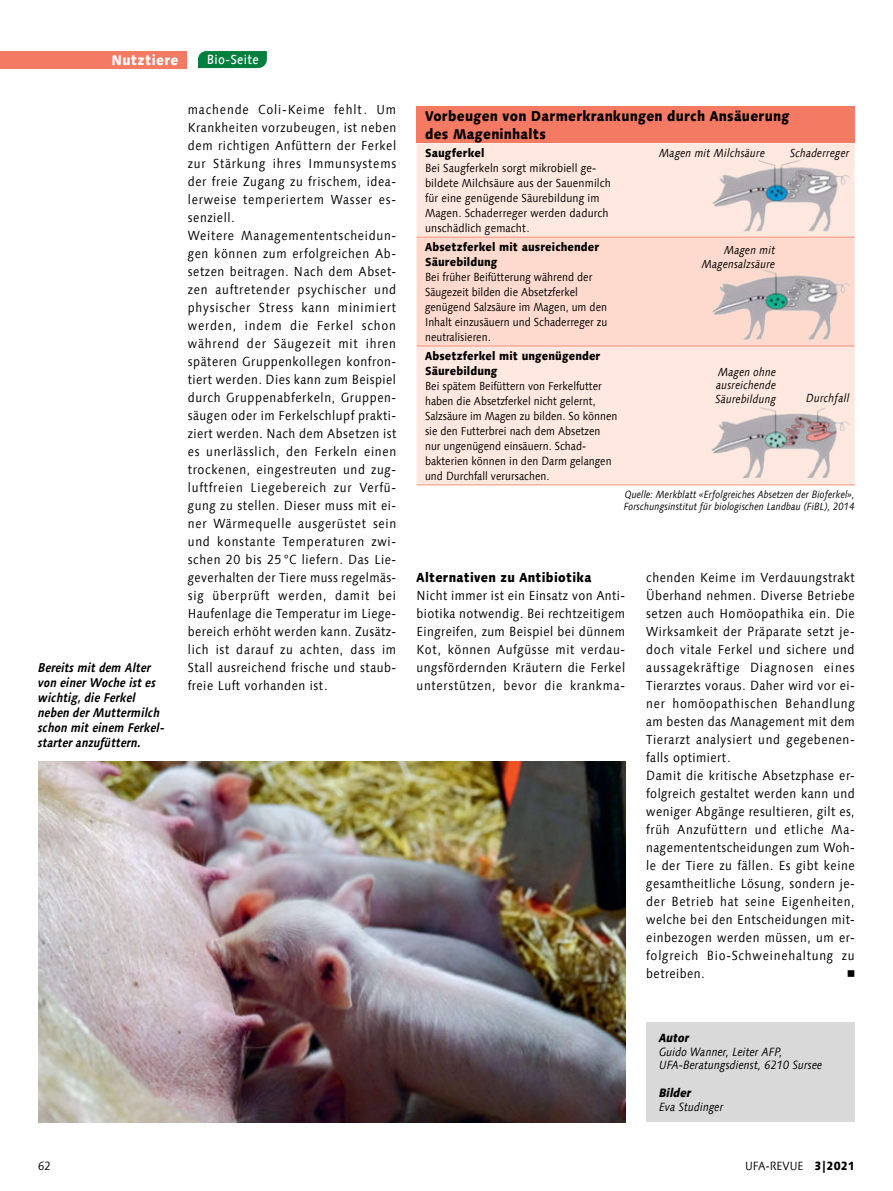
<style>
.page{position:relative;width:893px;height:1191px;background:#fff}
.page>*{position:absolute;margin:0;border:0;box-sizing:border-box;transform-origin:0 0}
.t1{font:800 14.25px/18px "Linotype Syntax Com";letter-spacing:.02em;color:#000;scale:.9 1}
.t2{font:800 14.25px "Linotype Syntax Com";letter-spacing:.025em;color:#fff;scale:.9 1}
.t3{font:13.2px/18px "Linotype Syntax Com";letter-spacing:.045em;color:#000;scale:.9 1}
.t4{font:800 13.2px "Linotype Syntax Com";letter-spacing:.025em;color:#000;scale:.9 1}
.t5{font:500 13.2px "Linotype Syntax Com";letter-spacing:.025em;color:#fff;scale:.9 1}
.t6{font:13.2px "Universal Newswith Comm Pi";color:#000}
.t7{font:italic 700 12.75px/15px "Linotype Syntax Com";letter-spacing:.005em;color:#000;scale:.9 1}
.t8{font:italic 12px/14px "Linotype Syntax Com";color:#000;scale:.9 1}
.t9{font:12px "Linotype Syntax Com";color:#000;scale:.9 1}
.t10{font:italic 800 12px "Linotype Syntax Com";color:#000;scale:.9 1}
.t11{font:12px "Linotype Syntax Com";color:#000;scale:.88 1}
.t12{font:11.7px/15px "Linotype Syntax Com";color:#000;scale:.88 1}
.t13{font:11.7px/15px "Linotype Syntax Com";color:#000;scale:.9 1}
.t14{font:italic 11.7px/13.5px "Linotype Syntax Com";letter-spacing:.01em;color:#000;text-align:justify;scale:.9 1}
.t15{font:800 11.7px/15px "Linotype Syntax Com";letter-spacing:.01em;color:#000;scale:.9 1}
.t16{font:italic 10.5px/12px "Linotype Syntax Com";color:#000;scale:.88 1}
.s1{font-weight:800}
</style>
<div class="page">
<img style="left:38px;top:762px;width:587px;height:361px">
<div style="left:0;top:51px;width:187px;height:17px;background:#f47a63"></div>
<svg style="left:198px;top:51px;width:69px;height:17px"></svg>
<div style="left:417px;top:106px;width:438px;height:37px;background:#f47a63"></div>
<div style="left:417px;top:143px;width:438px;height:341px;background:#fee8df"></div>
<div style="left:417px;top:238px;width:438px;height:108px;background:#fddacd"></div>
<hr style="left:417px;top:237px;width:208px;height:1px;background:#f6937b">
<hr style="left:625px;top:237px;width:230px;height:1px;background:#f6937b">
<hr style="left:417px;top:346px;width:208px;height:1px;background:#f6937b">
<hr style="left:625px;top:346px;width:230px;height:1px;background:#f6937b">
<hr style="left:417px;top:484px;width:208px;height:1px;background:#f6937b">
<hr style="left:625px;top:484px;width:230px;height:1px;background:#f6937b">
<div style="left:646px;top:1022px;width:209px;height:100px;background:#d9d9d9"></div>
<img style="left:711px;top:151px;width:144px;height:83px">
<img style="left:711px;top:406px;width:144px;height:80px">
<img style="left:711px;top:268px;width:144px;height:79px">
<p class="t2" style="left:112px;top:51px;width:76px">Nutztiere</p>
<p class="t5" style="left:207px;top:51px;width:59px">Bio-Seite</p>
<p class="t7" style="left:38px;top:659px;width:142px">Bereits mit dem Alter von einer Woche ist es wichtig, die Ferkel neben der Muttermilch schon mit einem Ferkel&shy;starter anzufüttern.</p>
<p class="t3" style="left:188px;top:100px;width:233px">machende Coli-Keime fehlt. Um Krankheiten vorzubeugen, ist neben dem richtigen Anfüttern der Ferkel zur Stärkung ihres Immunsystems der freie Zugang zu frischem, idea&shy;lerweise temperiertem Wasser es&shy;senziell.<br>Weitere Managemententscheidun&shy;gen können zum erfolgreichen Ab&shy;setzen beitragen. Nach dem Abset&shy;zen auftretender psychischer und physischer Stress kann minimiert werden, indem die Ferkel schon während der Säugezeit mit ihren späteren Gruppenkollegen konfron&shy;tiert werden. Dies kann zum Beispiel durch Gruppenabferkeln, Gruppen&shy;säugen oder im Ferkelschlupf prakti&shy;ziert werden. Nach dem Absetzen ist es unerlässlich, den Ferkeln einen trockenen, eingestreuten und zug&shy;luftfreien Liegebereich zur Verfü&shy;gung zu stellen. Dieser muss mit ei&shy;ner Wärmequelle ausgerüstet sein und konstante Temperaturen zwi&shy;schen 20 bis 25 °C liefern. Das Lie&shy;geverhalten der Tiere muss regelmäs&shy;sig überprüft werden, damit bei Haufenlage die Temperatur im Liege&shy;bereich erhöht werden kann. Zusätz&shy;lich ist darauf zu achten, dass im Stall ausreichend frische und staub&shy;freie Luft vorhanden ist.</p>
<p class="t1" style="left:425px;top:106px;width:406px">Vorbeugen von Darmerkrankungen durch Ansäuerung des Mageninhalts</p>
<p class="t15" style="left:425px;top:145px;width:68px">Saugferkel</p>
<p class="t13" style="left:425px;top:160px;width:208px">Bei Saugferkeln sorgt mikrobiell ge&shy;bildete Milchsäure aus der Sauenmilch für eine genügende Säurebildung im Magen. Schaderreger werden dadurch unschädlich gemacht.</p>
<p class="t15" style="left:425px;top:239px;width:195px">Absetzferkel mit ausreichender<br>Säurebildung</p>
<p class="t12" style="left:425px;top:269px;width:209px">Bei früher Beifütterung während der Säugezeit bilden die Absetzferkel genügend Salzsäure im Magen, um den Inhalt einzusäuern und Schaderreger zu neutralisieren.</p>
<p class="t15" style="left:425px;top:348px;width:196px">Absetzferkel mit ungenügender<br>Säurebildung</p>
<p class="t12" style="left:425px;top:378px;width:220px">Bei spätem Beifüttern von Ferkelfutter haben die Absetzferkel nicht gelernt, Salzsäure im Magen zu bilden. So können sie den Futterbrei nach dem Absetzen nur ungenügend einsäuern. Schad&shy;bakterien können in den Darm gelangen und Durchfall verursachen.</p>
<p class="t16" style="left:624px;top:488px;width:264px">Quelle: Merkblatt «Erfolgreiches Absetzen der Bioferkel»,<br>Forschungsinstitut für biologischen Landbau (FiBL), 2014</p>
<p class="t14" style="left:659px;top:147px;width:119px">Magen mit Milchsäure</p>
<p class="t14" style="left:790px;top:147px;width:68px">Schaderreger</p>
<p class="t14" style="left:702px;top:243px;width:83px;text-align:right">Magen mit<br>Magensalzsäure</p>
<p class="t14" style="left:715px;top:365px;width:69px">Magen ohne ausreichende Säurebildung</p>
<p class="t14" style="left:806px;top:391px;width:50px">Durchfall</p>
<p class="t4" style="left:417px;top:568px;width:196px">Alternativen zu Antibiotika</p>
<p class="t3" style="left:417px;top:586px;width:233px;text-align:justify">Nicht immer ist ein Einsatz von Anti&shy;biotika notwendig. Bei rechtzeitigem Eingreifen, zum Beispiel bei dünnem Kot, können Aufgüsse mit verdau&shy;ungsfördernden Kräutern die Ferkel unterstützen, bevor die krankma-</p>
<p class="t3" style="left:646px;top:568px;width:233px">chenden Keime im Verdauungstrakt Überhand nehmen. Diverse Betriebe setzen auch Homöopathika ein. Die Wirksamkeit der Präparate setzt je&shy;doch vitale Ferkel und sichere und aussagekräftige Diagnosen eines Tierarztes voraus. Daher wird vor ei&shy;ner homöopathischen Behandlung am besten das Management mit dem Tierarzt analysiert und gegebenen&shy;falls optimiert.<br>Damit die kritische Absetzphase er&shy;folgreich gestaltet werden kann und weniger Abgänge resultieren, gilt es, früh Anzufüttern und etliche Ma&shy;nagemententscheidungen zum Woh&shy;le der Tiere zu fällen. Es gibt keine gesamtheitliche Lösung, sondern je&shy;der Betrieb hat seine Eigenheiten, welche bei den Entscheidungen mit&shy;einbezogen werden müssen, um er&shy;folgreich Bio-Schweinehaltung zu betreiben.</p>
<p class="t6" style="left:847px;top:967px;width:9px">n</p>
<p class="t10" style="left:659px;top:1029px;width:35px">Autor</p>
<p class="t8" style="left:659px;top:1044px;width:183px">Guido Wanner, Leiter AFP,<br>UFA-Beratungsdienst, 6210 Sursee</p>
<p class="t10" style="left:659px;top:1085px;width:37px">Bilder</p>
<p class="t8" style="left:659px;top:1100px;width:73px">Eva Studinger</p>
<p class="t11" style="left:38px;top:1158px;width:16px">62</p>
<p class="t9" style="left:745px;top:1158px;width:123px">UFA-REVUE <span class="s1">3|2021</span></p>
</div>
